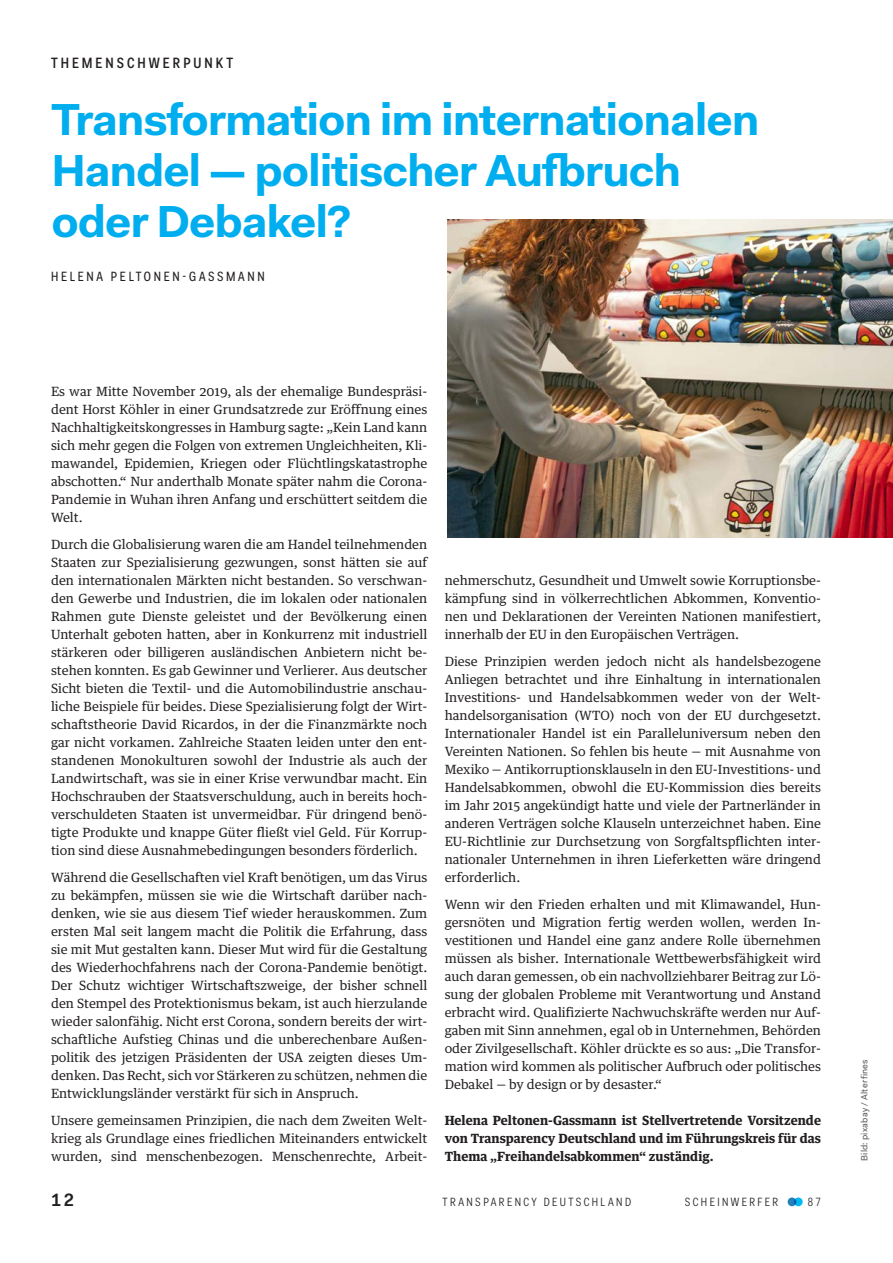
<style>
.page{position:relative;width:893px;height:1263px;background:#fff}
.page>*{position:absolute;margin:0;border:0;box-sizing:border-box;transform-origin:0 0}
.t1{font:700 45px/51px "Fakt Pro";letter-spacing:-.025em;color:#00aeef}
.t2{font:600 18px "Fakt Pro";color:#231f20}
.t3{font:500 15px "Fakt Con Pro";letter-spacing:.2em;color:#231f20}
.t4{font:13.5px "Fakt Con Pro";letter-spacing:.2em;color:#231f20}
.t5{font:12.75px/18px "Guardian Text Egyp";color:#231f20;text-align:justify}
.t6{font:700 12.75px/18px "Guardian Text Egyp";color:#231f20;text-align:justify}
.t7{font:12px "Fakt Con Pro Blond";letter-spacing:.2em;color:#231f20}
.t8{font:9px "Fakt Pro";letter-spacing:.03em;color:#57585a}
</style>
<div class="page">
<svg style="left:794px;top:1197px;width:9px;height:9px"></svg>
<svg style="left:788px;top:1197px;width:8px;height:9px"></svg>
<img style="left:448px;top:219px;width:445px;height:319px">
<p class="t3" style="left:51px;top:53px;width:184px">THEMENSCHWERPUNKT</p>
<h1 class="t1" style="left:51px;top:94px;width:709px">Transformation im internationalen<br>Handel — politischer Aufbruch oder Debakel?</h1>
<p class="t4" style="left:51px;top:267px;width:215px">HELENA PELTONEN-GASSMANN</p>
<p class="t5" style="left:51px;top:381px;width:378px">Es war Mitte November 2019, als der ehemalige Bundespräsi&shy;dent Horst Köhler in einer Grundsatzrede zur Eröffnung eines Nachhaltigkeitskongresses in Hamburg sagte: „Kein Land kann sich mehr gegen die Folgen von extremen Ungleichheiten, Kli&shy;mawandel, Epidemien, Kriegen oder Flüchtlingskatastrophe abschotten.“ Nur anderthalb Monate später nahm die Corona-Pandemie in Wuhan ihren Anfang und erschüttert seitdem die Welt.</p>
<p class="t5" style="left:51px;top:534px;width:378px">Durch die Globalisierung waren die am Handel teilnehmenden Staaten zur Spezialisierung gezwungen, sonst hätten sie auf den internationalen Märkten nicht bestanden. So verschwan&shy;den Gewerbe und Industrien, die im lokalen oder nationalen Rahmen gute Dienste geleistet und der Bevölkerung einen Unterhalt geboten hatten, aber in Konkurrenz mit industriell stärkeren oder billigeren ausländischen Anbietern nicht be&shy;stehen konnten. Es gab Gewinner und Verlierer. Aus deutscher Sicht bieten die Textil- und die Automobilindustrie anschau&shy;liche Beispiele für beides. Diese Spezialisierung folgt der Wirt&shy;schaftstheorie David Ricardos, in der die Finanzmärkte noch gar nicht vorkamen. Zahlreiche Staaten leiden unter den ent&shy;standenen Monokulturen sowohl der Industrie als auch der Landwirtschaft, was sie in einer Krise verwundbar macht. Ein Hochschrauben der Staatsverschuldung, auch in bereits hoch&shy;verschuldeten Staaten ist unvermeidbar. Für dringend benö&shy;tigte Produkte und knappe Güter fließt viel Geld. Für Korrup&shy;tion sind diese Ausnahmebedingungen besonders förderlich.</p>
<p class="t5" style="left:51px;top:867px;width:378px">Während die Gesellschaften viel Kraft benötigen, um das Virus zu bekämpfen, müssen sie wie die Wirtschaft darüber nach&shy;denken, wie sie aus diesem Tief wieder herauskommen. Zum ersten Mal seit langem macht die Politik die Erfahrung, dass sie mit Mut gestalten kann. Dieser Mut wird für die Gestaltung des Wiederhochfahrens nach der Corona-Pandemie benötigt.<br>Der Schutz wichtiger Wirtschaftszweige, der bisher schnell den Stempel des Protektionismus bekam, ist auch hierzulande wieder salonfähig. Nicht erst Corona, sondern bereits der wirt&shy;schaftliche Aufstieg Chinas und die unberechenbare Außen&shy;politik des jetzigen Präsidenten der USA zeigten dieses Um&shy;denken. Das Recht, sich vor Stärkeren zu schützen, nehmen die Entwicklungsländer verstärkt für sich in Anspruch.</p>
<p class="t5" style="left:51px;top:1110px;width:378px">Unsere gemeinsamen Prinzipien, die nach dem Zweiten Welt&shy;krieg als Grundlage eines friedlichen Miteinanders entwickelt wurden, sind menschenbezogen. Menschenrechte, Arbeit-</p>
<p class="t5" style="left:445px;top:570px;width:378px">nehmerschutz, Gesundheit und Umwelt sowie Korruptionsbe&shy;kämpfung sind in völkerrechtlichen Abkommen, Konventio&shy;nen und Deklarationen der Vereinten Nationen manifestiert, innerhalb der EU in den Europäischen Verträgen.</p>
<p class="t5" style="left:445px;top:651px;width:378px">Diese Prinzipien werden jedoch nicht als handelsbezogene Anliegen betrachtet und ihre Einhaltung in internationalen Investitions- und Handelsabkommen weder von der Welt&shy;handelsorganisation (WTO) noch von der EU durchgesetzt.<br>Internationaler Handel ist ein Paralleluniversum neben den Vereinten Nationen. So fehlen bis heute — mit Ausnahme von Mexiko — Antikorruptionsklauseln in den EU-Investitions- und Handelsabkommen, obwohl die EU-Kommission dies bereits im Jahr 2015 angekündigt hatte und viele der Partnerländer in anderen Verträgen solche Klauseln unterzeichnet haben. Eine EU-Richtlinie zur Durchsetzung von Sorgfaltspflichten inter&shy;nationaler Unternehmen in ihren Lieferketten wäre dringend erforderlich.</p>
<p class="t5" style="left:445px;top:894px;width:378px">Wenn wir den Frieden erhalten und mit Klimawandel, Hun&shy;gersnöten und Migration fertig werden wollen, werden In&shy;vestitionen und Handel eine ganz andere Rolle übernehmen müssen als bisher. Internationale Wettbewerbsfähigkeit wird auch daran gemessen, ob ein nachvollziehbarer Beitrag zur Lö&shy;sung der globalen Probleme mit Verantwortung und Anstand erbracht wird. Qualifizierte Nachwuchskräfte werden nur Auf&shy;gaben mit Sinn annehmen, egal ob in Unternehmen, Behörden oder Zivilgesellschaft. Köhler drückte es so aus: „Die Transfor&shy;mation wird kommen als politischer Aufbruch oder politisches Debakel — by design or by desaster.“</p>
<p class="t6" style="left:445px;top:1110px;width:378px">Helena Peltonen-Gassmann ist Stellvertretende Vorsitzende von Transparency Deutschland und im Führungskreis für das Thema „Freihandelsabkommen“ zuständig.</p>
<h2 class="t2" style="left:51px;top:1188px;width:24px">12</h2>
<p class="t7" style="left:443px;top:1194px;width:190px">TRANSPARENCY DEUTSCHLAND</p>
<p class="t7" style="left:685px;top:1194px;width:95px">SCHEINWERFER</p>
<p class="t7" style="left:808px;top:1194px;width:14px">87</p>
<p class="t8" style="left:858px;top:1161px;width:104px;rotate:-90deg">Bild: pixabay / Alterfines</p>
</div>
